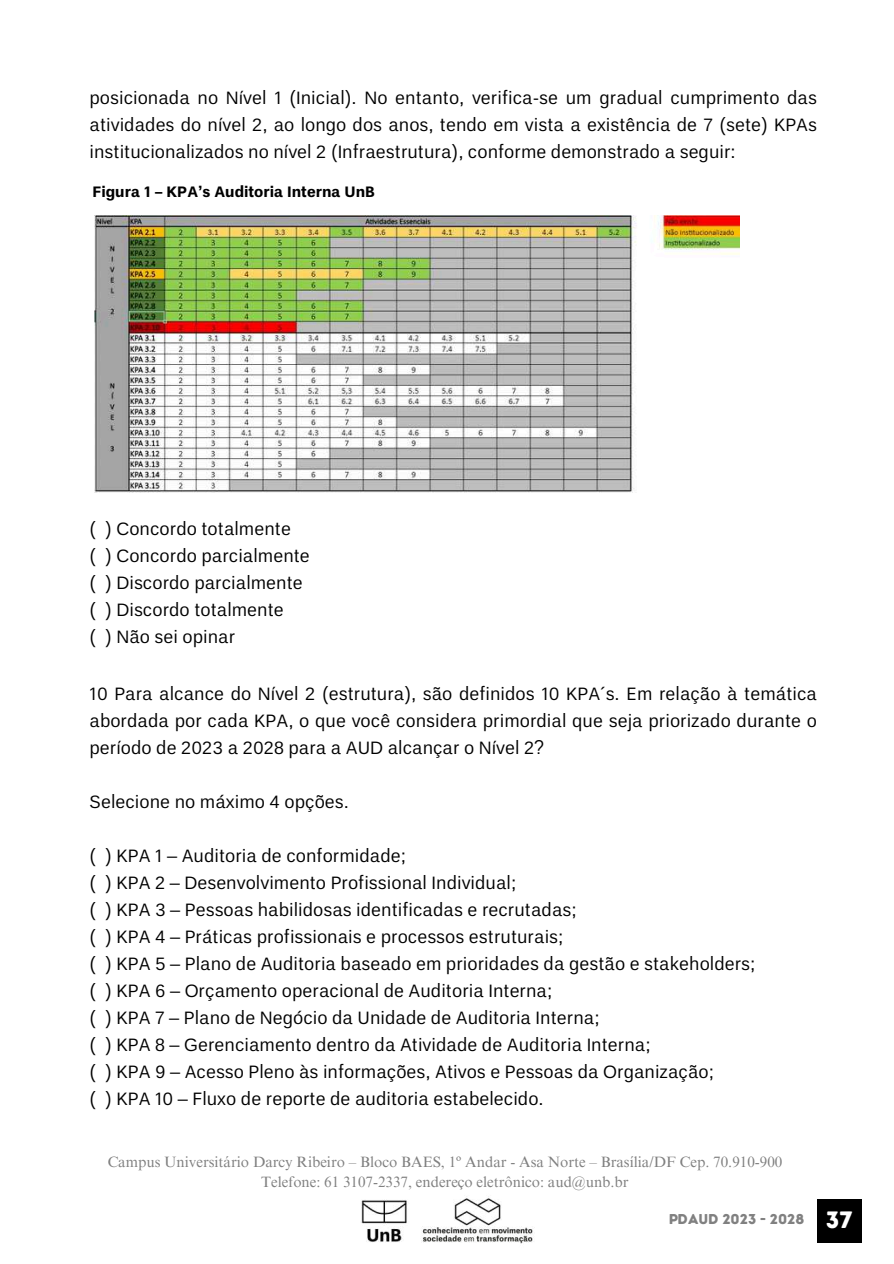
<style>
.page{position:relative;width:894px;height:1264px;background:#fff}
.page>*{position:absolute;margin:0;border:0;box-sizing:border-box;transform-origin:0 0}
.t1{font:18px/27px "Un B Pro";color:#000;text-align:justify}
.t2{font:15px/20.2px "Times NRMT Pro";color:#000;text-align:center}
.t3{font:700 15px "Un B Pro";color:#000}
.t4{font:14.25px "Intro Rust Base";color:#000}
.s1{font-size:23.7px;color:#fff}
</style>
<div class="page">
<img style="left:95px;top:216px;width:644px;height:276px">
<div style="left:816px;top:1198px;width:45px;height:44px;background:#000"></div>
<img style="left:361px;top:1196px;width:172px;height:48px">
<p class="t1" style="left:89px;top:86px;width:728px">posicionada no Nível 1 (Inicial). No entanto, verifica-se um gradual cumprimento das atividades do nível 2, ao longo dos anos, tendo em vista a existência de 7 (sete) KPAs institucionalizados no nível 2 (Infraestrutura), conforme demonstrado a seguir:</p>
<p class="t3" style="left:92px;top:186px;width:284px">Figura 1 – KPA’s Auditoria Interna UnB</p>
<p class="t1" style="left:89px;top:516px;width:222px;text-align:left">( ) Concordo totalmente<br>( ) Concordo parcialmente ( ) Discordo parcialmente ( ) Discordo totalmente<br>( ) Não sei opinar</p>
<p class="t1" style="left:89px;top:681px;width:728px">10 Para alcance do Nível 2 (estrutura), são definidos 10 KPA´s. Em relação à temática abordada por cada KPA, o que você considera primordial que seja priorizado durante o período de 2023 a 2028 para a AUD alcançar o Nível 2?</p>
<p class="t1" style="left:89px;top:789px;width:261px">Selecione no máximo 4 opções.</p>
<p class="t1" style="left:89px;top:843px;width:667px;text-align:left">( ) KPA 1 – Auditoria de conformidade;<br>( ) KPA 2 – Desenvolvimento Profissional Individual;<br>( ) KPA 3 – Pessoas habilidosas identificadas e recrutadas;<br>( ) KPA 4 – Práticas profissionais e processos estruturais;<br>( ) KPA 5 – Plano de Auditoria baseado em prioridades da gestão e stakeholders; ( ) KPA 6 – Orçamento operacional de Auditoria Interna;<br>( ) KPA 7 – Plano de Negócio da Unidade de Auditoria Interna;<br>( ) KPA 8 – Gerenciamento dentro da Atividade de Auditoria Interna;<br>( ) KPA 9 – Acesso Pleno às informações, Ativos e Pessoas da Organização;<br>( ) KPA 10 – Fluxo de reporte de auditoria estabelecido.</p>
<p class="t2" style="left:107px;top:1153px;width:676px">Campus Universitário Darcy Ribeiro – Bloco BAES, 1º Andar - Asa Norte – Brasília/DF Cep. 70.910-900<br>Telefone: 61 3107-2337, endereço eletrônico: aud@unb.br</p>
<p class="t4" style="left:668px;top:1210px;width:186px">PDAUD 2023 - 2028 <span class="s1">37</span></p>
</div>
